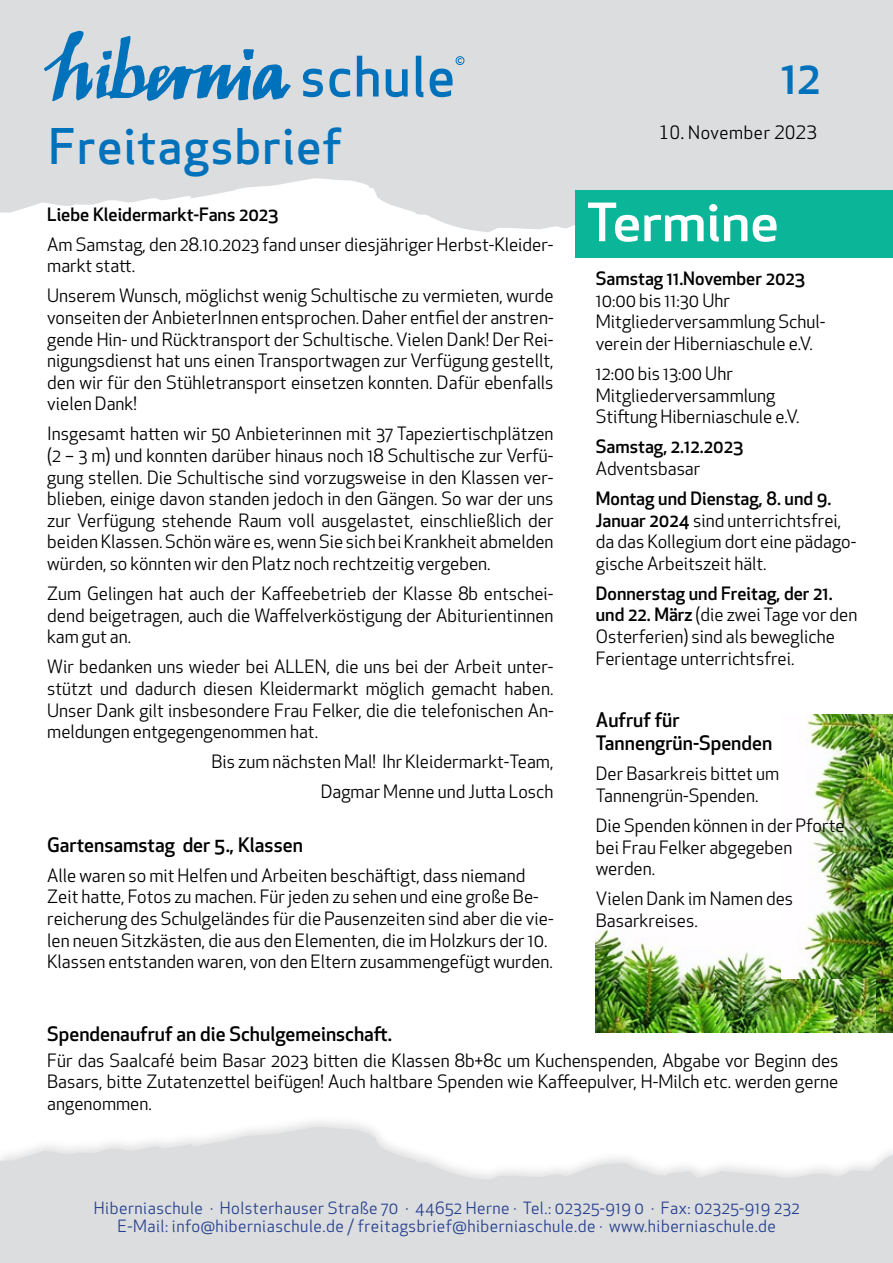
<style>
.page{position:relative;width:893px;height:1263px;background:#fff}
.page>*{position:absolute;margin:0;border:0;box-sizing:border-box;transform-origin:0 0}
.t1{font:500 51.45px "Apex New";color:#fff;scale:1.09 1}
.t2{font:500 48px "Apex Sans";color:#0072bc}
.t3{font:500 45px "Apex New";color:#0072bc}
.t4{font:500 19.5px/23.4px "Apex New";color:#000}
.t5{font:18px/21.6px "Apex New";color:#000}
.t6{font:500 18px "Apex New";color:#000}
.t7{font:18px "Apex Sans";color:#000}
.t8{font:16.5px/18px "Apex New";letter-spacing:.03em;color:#25408f;text-align:center}
.s1{font-weight:500}
</style>
<div class="page">
<img style="left:876px;top:979px;width:17px;height:53px">
<img style="left:595px;top:929px;width:281px;height:103px">
<img style="left:781px;top:715px;width:112px;height:264px">
<svg style="left:0;top:1127px;width:893px;height:135px;fill:#dcddde"></svg>
<svg style="left:0;top:0;width:893px;height:232px;background:#dfe0e1"></svg>
<svg style="left:303px;top:69px;width:20px;height:28px"></svg>
<svg style="left:329px;top:69px;width:21px;height:28px"></svg>
<svg style="left:357px;top:56px;width:22px;height:40px"></svg>
<svg style="left:386px;top:69px;width:22px;height:28px"></svg>
<svg style="left:416px;top:56px;width:7px;height:41px"></svg>
<svg style="left:44px;top:30px;width:247px;height:71px;background:#94bad2"></svg>
<svg style="left:430px;top:56px;width:34px;height:41px"></svg>
<div style="left:575px;top:190px;width:318px;height:68px;background:#0ab598"></div>
<h2 class="t2" style="left:47px;top:104px;width:296px">Freitagsbrief</h2>
<p class="t6" style="left:47px;top:202px;width:233px">Liebe Kleidermarkt-Fans 2023</p>
<p class="t5" style="left:47px;top:233px;width:508px">Am Samstag, den 28.10.2023 fand unser diesjähriger Herbst-Kleider&shy;markt statt.</p>
<p class="t5" style="left:47px;top:285px;width:508px;text-align:justify">Unserem Wunsch, möglichst wenig Schultische zu vermieten, wurde vonseiten der AnbieterInnen entsprochen. Daher entfiel der anstren&shy;gende Hin- und Rücktransport der Schultische. Vielen Dank! Der Rei&shy;nigungsdienst hat uns einen Transportwagen zur Verfügung gestellt, den wir für den Stühletransport einsetzen konnten. Dafür ebenfalls vielen Dank!</p>
<p class="t5" style="left:47px;top:423px;width:508px;text-align:justify">Insgesamt hatten wir 50 Anbieterinnen mit 37 Tapeziertischplätzen (2 – 3 m) und konnten darüber hinaus noch 18 Schultische zur Verfü&shy;gung stellen. Die Schultische sind vorzugsweise in den Klassen ver&shy;blieben, einige davon standen jedoch in den Gängen. So war der uns zur Verfügung stehende Raum voll ausgelastet, einschließlich der beiden Klassen. Schön wäre es, wenn Sie sich bei Krankheit abmelden würden, so könnten wir den Platz noch rechtzeitig vergeben.</p>
<p class="t5" style="left:47px;top:583px;width:508px;text-align:justify">Zum Gelingen hat auch der Kaffeebetrieb der Klasse 8b entschei&shy;dend beigetragen, auch die Waffelverköstigung der Abiturientinnen kam gut an.</p>
<p class="t5" style="left:47px;top:656px;width:508px;text-align:justify">Wir bedanken uns wieder bei ALLEN, die uns bei der Arbeit unter&shy;stützt und dadurch diesen Kleidermarkt möglich gemacht haben.<br>Unser Dank gilt insbesondere Frau Felker, die die telefonischen An&shy;meldungen entgegengenommen hat.</p>
<p class="t5" style="left:212px;top:747px;width:343px;line-height:30.2px;text-align:right">Bis zum nächsten Mal! Ihr Kleidermarkt-Team,<br>Dagmar Menne und Jutta Losch</p>
<p class="t4" style="left:47px;top:832px;width:257px">Gartensamstag der 5., Klassen</p>
<p class="t5" style="left:47px;top:864px;width:508px">Alle waren so mit Helfen und Arbeiten beschäftigt, dass niemand Zeit hatte, Fotos zu machen. Für jeden zu sehen und eine große Be&shy;reicherung des Schulgeländes für die Pausenzeiten sind aber die vie&shy;len neuen Sitzkästen, die aus den Elementen, die im Holzkurs der 10.<br>Klassen entstanden waren, von den Eltern zusammengefügt wurden.</p>
<h3 class="t3" style="left:782px;top:47px;width:40px">12</h3>
<p class="t7" style="left:659px;top:118px;width:160px">10. November 2023</p>
<h1 class="t1" style="left:586px;top:188px;width:178px">Termine</h1>
<p class="t6" style="left:596px;top:266px;width:211px">Samstag 11.November 2023</p>
<p class="t5" style="left:596px;top:289px;width:231px">10:00 bis 11:30 Uhr<br>Mitgliederversammlung Schul&shy;verein der Hiberniaschule e.V.</p>
<p class="t5" style="left:596px;top:363px;width:205px">12:00 bis 13:00 Uhr<br>Mitgliederversammlung<br>Stiftung Hiberniaschule e.V.</p>
<p class="t6" style="left:596px;top:435px;width:149px">Samstag, 2.12.2023</p>
<p class="t5" style="left:596px;top:457px;width:106px">Adventsbasar</p>
<p class="t5" style="left:596px;top:488px;width:262px"><span class="s1">Montag und Dienstag, 8. und 9.<br>Januar 2024</span> sind unterrichtsfrei, da das Kollegium dort eine pädago&shy;gische Arbeitszeit hält.</p>
<p class="t5" style="left:596px;top:582px;width:263px"><span class="s1">Donnerstag und Freitag, der 21. und 22. März</span> (die zwei Tage vor den<br>Osterferien) sind als bewegliche<br>Ferientage unterrichtsfrei.</p>
<p class="t4" style="left:596px;top:707px;width:178px">Aufruf für<br>Tannengrün-Spenden</p>
<p class="t5" style="left:596px;top:763px;width:185px">Der Basarkreis bittet um<br>Tannengrün-Spenden.</p>
<p class="t5" style="left:596px;top:814px;width:250px">Die Spenden können in der Pforte bei Frau Felker abgegeben werden.</p>
<p class="t5" style="left:596px;top:888px;width:199px">Vielen Dank im Namen des<br>Basarkreises.</p>
<p class="t4" style="left:47px;top:1021px;width:346px">Spendenaufruf an die Schulgemeinschaft.</p>
<p class="t5" style="left:47px;top:1049px;width:793px;text-align:justify">Für das Saalcafé beim Basar 2023 bitten die Klassen 8b+8c um Kuchenspenden, Abgabe vor Beginn des Basars, bitte Zutatenzettel beifügen! Auch haltbare Spenden wie Kaffeepulver, H-Milch etc. werden gerne angenommen.</p>
<p class="t8" style="left:94px;top:1199px;width:707px">Hiberniaschule · Holsterhauser Straße 70 · 44652 Herne · Tel.: 02325-919 0 · Fax: 02325-919 232<br>E-Mail: info@hiberniaschule.de / freitagsbrief@hiberniaschule.de · www.hiberniaschule.de</p>
</div>
